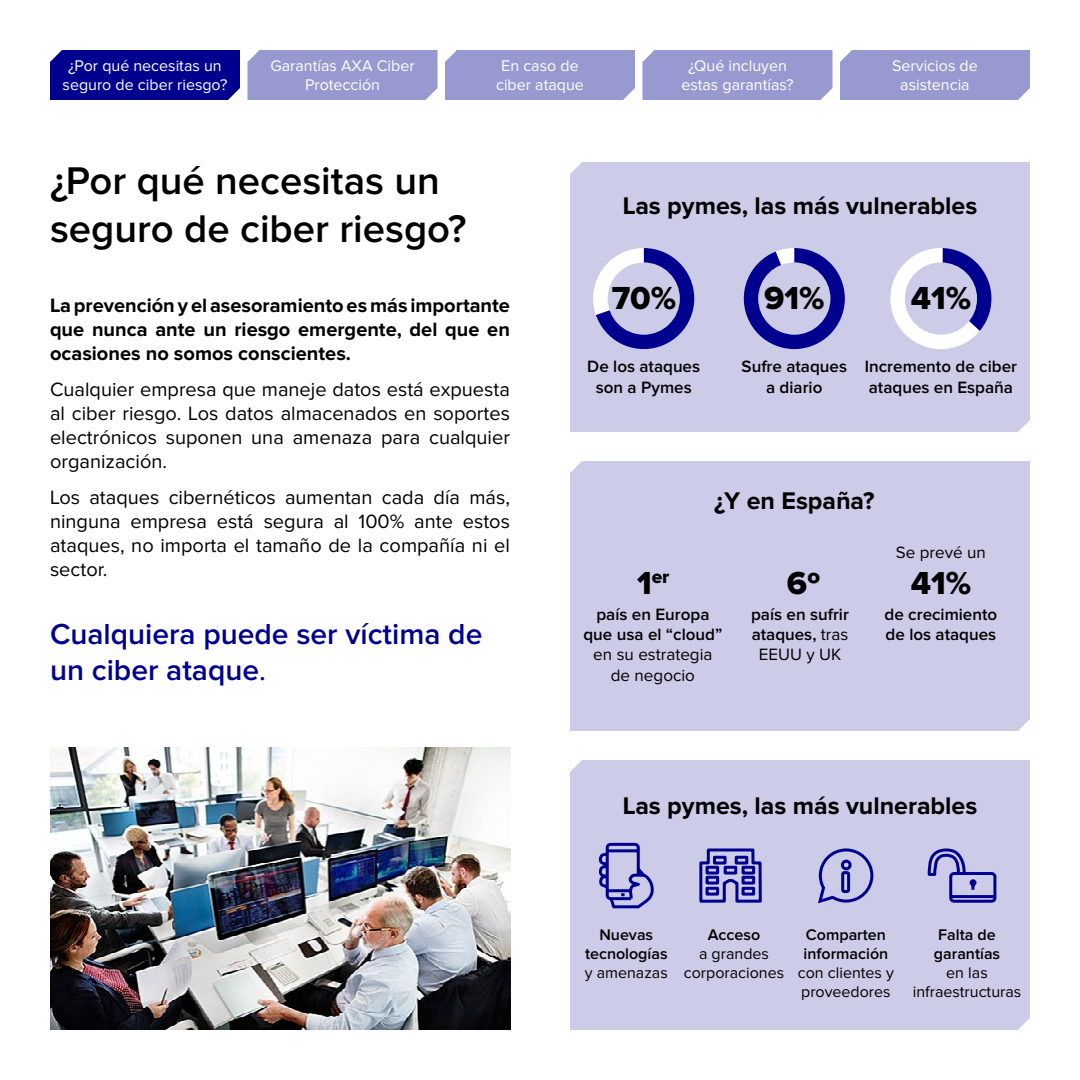
<style>
.page{position:relative;width:1080px;height:1080px;background:#fff}
.page>*{position:absolute;margin:0;border:0;box-sizing:border-box;transform-origin:0 0}
.t1{font:600 40px/48px "Proxima Nova";color:#000}
.t2{font:33px "Proxima Nova Extrabld";color:#000}
.t3{font:600 30px/36px "Proxima Nova";color:#00008f}
.t4{font:700 25px "Proxima Nova";color:#000}
.t5{font:20px/24px "Proxima Nova";color:#000;text-align:justify}
.t6{font:700 20px/24px "Proxima Nova";color:#000;text-align:justify}
.t7{font:19.2px "Proxima Nova Extrabld";color:#000}
.t8{font:600 17px/20.4px "Proxima Nova";color:#000;text-align:center}
.t9{font:17px/20.4px "Proxima Nova";color:#000;text-align:center}
.t10{font:16px/19.2px "Proxima Nova";color:#fff;text-align:center}
.t11{font:16px/19.2px "Proxima Nova";color:#000;text-align:center}
.t12{font:600 16px/19.2px "Proxima Nova";color:#000}
.s1{font-family:"Minion Pro";font-weight:400}
.s2{font-size:33px}
.s3{font-weight:400}
</style>
<div class="page">
<div style="left:570px;top:162px;width:460px;height:270px;background:#cccce9"></div>
<div style="left:570px;top:461px;width:460px;height:270px;background:#cccce9"></div>
<div style="left:570px;top:760px;width:460px;height:270px;background:#cccce9"></div>
<img style="left:51px;top:747px;width:459px;height:283px">
<svg style="left:593px;top:248px;width:101px;height:101px;background:#9b9bd3"></svg>
<svg style="left:744px;top:248px;width:101px;height:101px;background:#8383c9"></svg>
<svg style="left:890px;top:248px;width:102px;height:101px"></svg>
<svg style="left:698px;top:847px;width:65px;height:57px;background:#7171c1"></svg>
<svg style="left:596px;top:841px;width:59px;height:94px;background:#a5a5d7"></svg>
<svg style="left:816px;top:847px;width:59px;height:58px;background:#9f9fd5"></svg>
<svg style="left:925px;top:846px;width:73px;height:59px;background:#9e9ed5"></svg>
<div style="left:50px;top:50px;width:190px;height:50px;background:#00008f"></div>
<div style="left:248px;top:50px;width:190px;height:50px;background:#9999d2"></div>
<div style="left:445px;top:50px;width:190px;height:50px;background:#9999d2"></div>
<div style="left:642px;top:50px;width:190px;height:50px;background:#9999d2"></div>
<div style="left:840px;top:50px;width:190px;height:50px;background:#9999d2"></div>
<p class="t10" style="left:63px;top:57px;width:166px">¿Por qué necesitas un seguro de ciber riesgo?</p>
<p class="t10" style="left:270px;top:57px;width:146px">Garantías AXA Ciber<br>Protección</p>
<p class="t10" style="left:496px;top:57px;width:89px">En caso de ciber ataque</p>
<p class="t10" style="left:681px;top:57px;width:114px">¿Qué incluyen estas garantías?</p>
<p class="t10" style="left:892px;top:57px;width:87px">Servicios de asistencia</p>
<h1 class="t1" style="left:50px;top:158px;width:418px">¿Por qué necesitas un seguro de ciber riesgo?</h1>
<p class="t6" style="left:50px;top:294px;width:462px">La prevención y el asesoramiento es más importante que nunca ante un riesgo emergente, del que en ocasiones no somos conscientes.</p>
<p class="t5" style="left:50px;top:378px;width:462px">Cualquier empresa que maneje datos está expuesta al ciber riesgo. Los datos almacenados en soportes electrónicos suponen una amenaza para cualquier organización.</p>
<p class="t5" style="left:50px;top:486px;width:462px">Los ataques cibernéticos aumentan cada día más, ninguna empresa está segura al 100% ante estos ataques, no importa el tamaño de la compañía ni el sector.</p>
<h3 class="t3" style="left:50px;top:617px;width:434px">Cualquiera puede ser víctima de un ciber ataque<span class="s1">.</span></h3>
<p class="t4" style="left:623px;top:194px;width:356px">Las pymes, las más vulnerables</p>
<h2 class="t2" style="left:612px;top:283px;width:66px">70%</h2>
<p class="t8" style="left:587px;top:357px;width:114px">De los ataques son a Pymes</p>
<h2 class="t2" style="left:764px;top:283px;width:62px">91%</h2>
<h2 class="t2" style="left:911px;top:283px;width:62px">41%</h2>
<p class="t8" style="left:742px;top:357px;width:107px">Sufre ataques a diario</p>
<p class="t8" style="left:865px;top:357px;width:154px;text-align:left">Incremento de ciber ataques en España</p>
<p class="t7" style="left:637px;top:567px;width:34px"><span class="s2">1</span>er</p>
<p class="t4" style="left:714px;top:489px;width:162px">¿Y en España?</p>
<h2 class="t2" style="left:787px;top:568px;width:35px">6º</h2>
<p class="t9" style="left:896px;top:543px;width:91px">Se prevé un</p>
<h2 class="t2" style="left:911px;top:568px;width:62px">41%</h2>
<p class="t8" style="left:583px;top:604px;width:140px">país en Europa que usa el “cloud”</p>
<p class="t9" style="left:593px;top:645px;width:121px">en su estrategia de negocio</p>
<p class="t8" style="left:751px;top:604px;width:99px">país en sufrir ataques, <span class="s3">tras<br>EEUU y UK</span></p>
<p class="t8" style="left:885px;top:604px;width:114px;text-align:left">de crecimiento de los ataques</p>
<p class="t4" style="left:623px;top:794px;width:356px">Las pymes, las más vulnerables</p>
<p class="t12" style="left:585px;top:925px;width:84px;text-align:center">Nuevas tecnologías</p>
<p class="t11" style="left:585px;top:964px;width:85px">y amenazas</p>
<p class="t12" style="left:708px;top:925px;width:54px">Acceso</p>
<p class="t11" style="left:684px;top:945px;width:102px">a grandes corporaciones</p>
<p class="t12" style="left:804px;top:925px;width:86px">Comparten información</p>
<p class="t11" style="left:798px;top:964px;width:98px;text-align:left">con clientes y proveedores</p>
<p class="t12" style="left:934px;top:925px;width:68px">Falta de garantías</p>
<p class="t11" style="left:913px;top:964px;width:110px">en las infraestructuras</p>
</div>
